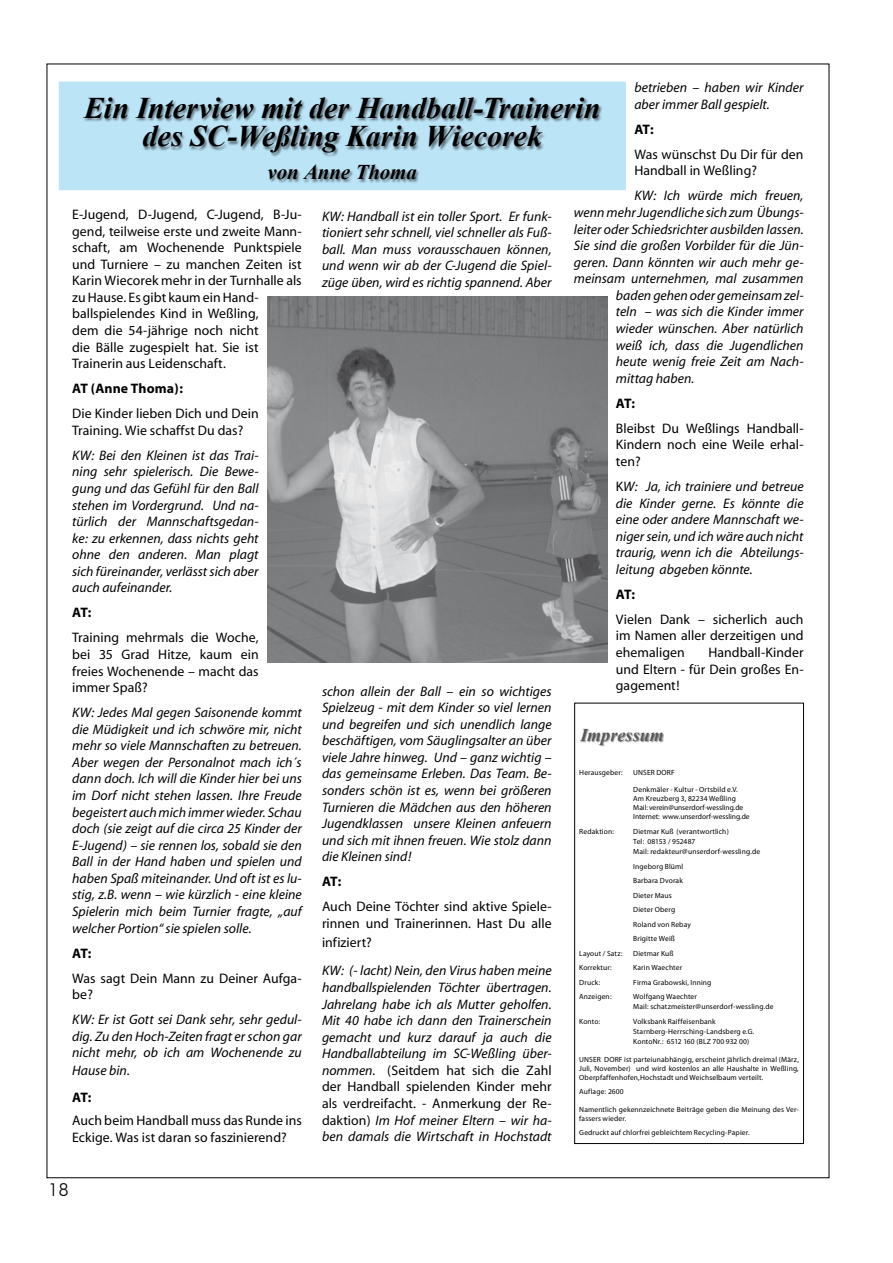
<style>
.page{position:relative;width:893px;height:1263px;background:#fff}
.page>*{position:absolute;margin:0;border:0;box-sizing:border-box;transform-origin:0 0}
.t1{font:italic 700 30px/28.5px "Times New Roman";color:#000;text-align:center}
.t2{font:italic 700 21px "Times New Roman";letter-spacing:-.005em;color:#000}
.t3{font:italic 700 18px "Times New Roman";color:#58585a}
.t4{font:300 18px "Futura BT";color:#000}
.t5{font:italic 13.8px/16.5px "Myriad";color:#000;text-align:justify}
.t6{font:13.8px/16.5px "Myriad";letter-spacing:.005em;color:#000}
.t7{font:700 13.8px "Myriad";letter-spacing:-.055em;color:#000}
.t8{font:700 13.8px "Myriad";letter-spacing:.01em;color:#000}
.t9{font:7.5px/9px "Myriad";letter-spacing:.015em;color:#000}
.s1{font-style:normal}
</style>
<div class="page">
<div style="left:59px;top:82px;width:567px;height:108px;background:#bce4f7"></div>
<div style="left:82px;top:97px;width:578px;height:108px;background:#000;opacity:.5"></div>
<div style="left:574px;top:703px;width:230px;height:441px;border:1px solid #000"></div>
<div style="left:580px;top:730px;width:121px;height:30px;background:#000;opacity:.4"></div>
<img style="left:267px;top:296px;width:340px;height:366px">
<p class="t5" style="left:634px;top:80px;width:171px">betrieben – haben wir Kinder aber immer Ball gespielt.</p>
<p class="t7" style="left:634px;top:122px;width:21px">AT:</p>
<p class="t6" style="left:634px;top:147px;width:171px">Was wünschst Du Dir für den<br>Handball in Weßling?</p>
<p class="t5" style="left:634px;top:188px;width:171px">KW: Ich würde mich freuen,</p>
<p class="t5" style="left:574px;top:205px;width:231px">wenn mehr Jugendliche sich zum Übungs-</p>
<p class="t5" style="left:574px;top:221px;width:231px">leiter oder Schiedsrichter ausbilden lassen.</p>
<p class="t5" style="left:574px;top:238px;width:231px">Sie sind die großen Vorbilder für die Jün-</p>
<p class="t5" style="left:574px;top:254px;width:231px">geren. Dann könnten wir auch mehr ge-</p>
<p class="t5" style="left:574px;top:271px;width:231px">meinsam unternehmen, mal zusammen</p>
<p class="t5" style="left:616px;top:288px;width:189px">baden gehen oder gemeinsam zel-</p>
<p class="t5" style="left:616px;top:304px;width:189px">teln – was sich die Kinder immer</p>
<p class="t5" style="left:616px;top:321px;width:189px">wieder wünschen. Aber natürlich</p>
<p class="t5" style="left:616px;top:337px;width:189px">weiß ich, dass die Jugendlichen</p>
<p class="t5" style="left:616px;top:354px;width:189px">heute wenig freie Zeit am Nach-</p>
<p class="t5" style="left:616px;top:370px;width:80px">mittag haben.</p>
<p class="t7" style="left:616px;top:396px;width:21px">AT:</p>
<p class="t6" style="left:616px;top:420px;width:189px;text-align:justify">Bleibst Du Weßlings Handball-Kindern noch eine Weile erhal&shy;ten?</p>
<p class="t5" style="left:616px;top:479px;width:189px"><span class="s1">K</span>W: Ja, ich trainiere und betreue die Kinder gerne. Es könnte die eine oder andere Mannschaft we&shy;niger sein, und ich wäre auch nicht traurig, wenn ich die Abteilungs&shy;leitung abgeben könnte.</p>
<p class="t7" style="left:616px;top:587px;width:21px">AT:</p>
<p class="t6" style="left:616px;top:612px;width:189px;text-align:justify">Vielen Dank – sicherlich auch im Namen aller derzeitigen und ehemaligen</p>
<h1 class="t1" style="left:84px;top:93px;width:518px">Ein Interview mit der Handball-Trainerin des SC-Weßling Karin Wiecorek</h1>
<h2 class="t2" style="left:267px;top:157px;width:151px">von Anne Thoma</h2>
<p class="t6" style="left:72px;top:207px;width:231px">E-Jugend, D-Jugend, C-Jugend, B-Ju&shy;gend, teilweise erste und zweite Mann&shy;schaft, am Wochenende Punktspiele und Turniere – zu manchen Zeiten ist Karin Wiecorek mehr in der Turnhalle als zu Hause. Es gibt kaum ein Hand&shy;ballspielendes Kind in Weßling,<br>dem die 54-jährige noch nicht<br>die Bälle zugespielt hat. Sie ist Trainerin aus Leidenschaft.</p>
<p class="t8" style="left:72px;top:381px;width:112px">AT (Anne Thoma):</p>
<p class="t6" style="left:72px;top:406px;width:188px">Die Kinder lieben Dich und Dein<br>Training. Wie schaffst Du das?</p>
<p class="t5" style="left:72px;top:448px;width:188px">KW: Bei den Kleinen ist das Trai&shy;ning sehr spielerisch. Die Bewe&shy;gung und das Gefühl für den Ball stehen im Vordergrund. Und na&shy;türlich der Mannschaftsgedan&shy;ke: zu erkennen, dass nichts geht ohne den anderen. Man plagt sich füreinander, verlässt sich aber auch aufeinander.</p>
<p class="t7" style="left:72px;top:606px;width:21px">AT:</p>
<p class="t6" style="left:72px;top:630px;width:188px;text-align:justify">Training mehrmals die Woche, bei 35 Grad Hitze, kaum ein freies Wochenende – macht das immer Spaß?</p>
<p class="t5" style="left:72px;top:705px;width:231px">KW: Jedes Mal gegen Saisonende kommt die Müdigkeit und ich schwöre mir, nicht mehr so viele Mannschaften zu betreuen.<br>Aber wegen der Personalnot mach ich´s dann doch. Ich will die Kinder hier bei uns im Dorf nicht stehen lassen. Ihre Freude begeistert auch mich immer wieder. Schau doch (sie zeigt auf die circa 25 Kinder der E-Jugend) – sie rennen los, sobald sie den Ball in der Hand haben und spielen und haben Spaß miteinander. Und oft ist es lu&shy;stig, z.B. wenn – wie kürzlich - eine kleine Spielerin mich beim Turnier fragte, „auf welcher Portion“ sie spielen solle.</p>
<p class="t7" style="left:72px;top:946px;width:21px">AT:</p>
<p class="t6" style="left:72px;top:970px;width:231px">Was sagt Dein Mann zu Deiner Aufga&shy;be?</p>
<p class="t5" style="left:72px;top:1012px;width:231px">KW: Er ist Gott sei Dank sehr, sehr gedul&shy;dig. Zu den Hoch-Zeiten fragt er schon gar nicht mehr, ob ich am Wochenende zu</p>
<p class="t5" style="left:72px;top:1063px;width:59px">Hause bin.</p>
<p class="t7" style="left:72px;top:1090px;width:21px">AT:</p>
<p class="t6" style="left:72px;top:1113px;width:231px">Auch beim Handball muss das Runde ins<br>Eckige. Was ist daran so faszinierend?</p>
<p class="t5" style="left:322px;top:208px;width:231px">KW: Handball ist ein toller Sport. Er funk&shy;tioniert sehr schnell, viel schneller als Fuß&shy;ball. Man muss vorausschauen können, und wenn wir ab der C-Jugend die Spiel&shy;züge üben, wird es richtig spannend. Aber</p>
<p class="t6" style="left:616px;top:645px;width:189px;text-align:justify;text-indent:93px">Handball-Kinder und Eltern - für Dein großes En&shy;gagement!</p>
<p class="t5" style="left:322px;top:683px;width:231px">schon allein der Ball – ein so wichtiges Spielzeug - mit dem Kinder so viel lernen und begreifen und sich unendlich lange beschäftigen, vom Säuglingsalter an über viele Jahre hinweg. Und – ganz wichtig – das gemeinsame Erleben. Das Team. Be&shy;sonders schön ist es, wenn bei größeren Turnieren die Mädchen aus den höheren Jugendklassen unsere Kleinen anfeuern und sich mit ihnen freuen. Wie stolz dann die Kleinen sind!</p>
<p class="t7" style="left:322px;top:874px;width:21px">AT:</p>
<p class="t6" style="left:322px;top:899px;width:231px">Auch Deine Töchter sind aktive Spiele&shy;rinnen und Trainerinnen. Hast Du alle</p>
<p class="t6" style="left:322px;top:935px;width:51px">infiziert?</p>
<p class="t5" style="left:322px;top:963px;width:231px">KW: (- lacht) Nein, den Virus haben meine handballspielenden Töchter übertragen.<br>Jahrelang habe ich als Mutter geholfen.<br>Mit 40 habe ich dann den Trainerschein gemacht und kurz darauf ja auch die Handballabteilung im SC-Weßling über&shy;nommen. <span class="s1">(Seitdem hat sich die Zahl der Handball spielenden Kinder mehr als verdreifacht. - Anmerkung der Re&shy;daktion)</span> Im Hof meiner Eltern – wir ha&shy;ben damals die Wirtschaft in Hochstadt</p>
<h3 class="t3" style="left:581px;top:723px;width:85px">Impressum</h3>
<p class="t9" style="left:579px;top:768px;width:45px">Herausgeber:</p>
<p class="t9" style="left:633px;top:768px;width:43px">UNSER DORF</p>
<p class="t9" style="left:633px;top:786px;width:118px">Denkmäler - Kultur - Ortsbild e.V.<br>Am Kreuzberg 3, 82234 Weßling Mail: verein@unserdorf-wessling.de Internet: www.unserdorf-wessling.de</p>
<p class="t9" style="left:579px;top:828px;width:36px">Redaktion:</p>
<p class="t9" style="left:633px;top:827px;width:128px;line-height:10.1px">Dietmar Kuß (verantwortlich)<br>Tel: 08153 / 952487<br>Mail: redakteur@unserdorf-wessling.de</p>
<p class="t9" style="left:633px;top:859px;width:59px;line-height:14.5px">Ingeborg Blüml<br>Barbara Dvorak<br>Dieter Maus<br>Dieter Oberg<br>Roland von Rebay<br>Brigitte Weiß</p>
<p class="t9" style="left:579px;top:949px;width:45px">Layout / Satz:</p>
<p class="t9" style="left:633px;top:949px;width:42px">Dietmar Kuß</p>
<p class="t9" style="left:579px;top:964px;width:34px">Korrektur:</p>
<p class="t9" style="left:633px;top:964px;width:50px">Karin Waechter</p>
<p class="t9" style="left:579px;top:978px;width:22px">Druck:</p>
<p class="t9" style="left:633px;top:978px;width:80px">Firma Grabowski, Inning</p>
<p class="t9" style="left:579px;top:993px;width:34px">Anzeigen:</p>
<p class="t9" style="left:633px;top:992px;width:142px;line-height:10.1px">Wolfgang Waechter<br>Mail: schatzmeister@unserdorf-wessling.de</p>
<p class="t9" style="left:579px;top:1017px;width:23px">Konto:</p>
<p class="t9" style="left:633px;top:1017px;width:123px;line-height:10.1px">Volksbank Raiffeisenbank<br>Starnberg-Herrsching-Landsberg e.G.<br>KontoNr.: 6512 160 (BLZ 700 932 00)</p>
<p class="t9" style="left:579px;top:1055px;width:221px;text-align:justify">UNSER DORF ist parteiunabhängig, erscheint jährlich dreimal (März, Juli, November) und wird kostenlos an alle Haushalte in Weßling, Oberpfaffenhofen,Hochstadt und Weichselbaum verteilt.</p>
<p class="t9" style="left:579px;top:1087px;width:46px">Auflage: 2600</p>
<p class="t9" style="left:579px;top:1105px;width:221px">Namentlich gekennzeichnete Beiträge geben die Meinung des Ver&shy;fassers wieder.</p>
<p class="t9" style="left:579px;top:1128px;width:172px">Gedruckt auf chlorfrei gebleichtem Recycling-Papier.</p>
<h3 class="t4" style="left:48px;top:1178px;width:22px">18</h3>
</div>
